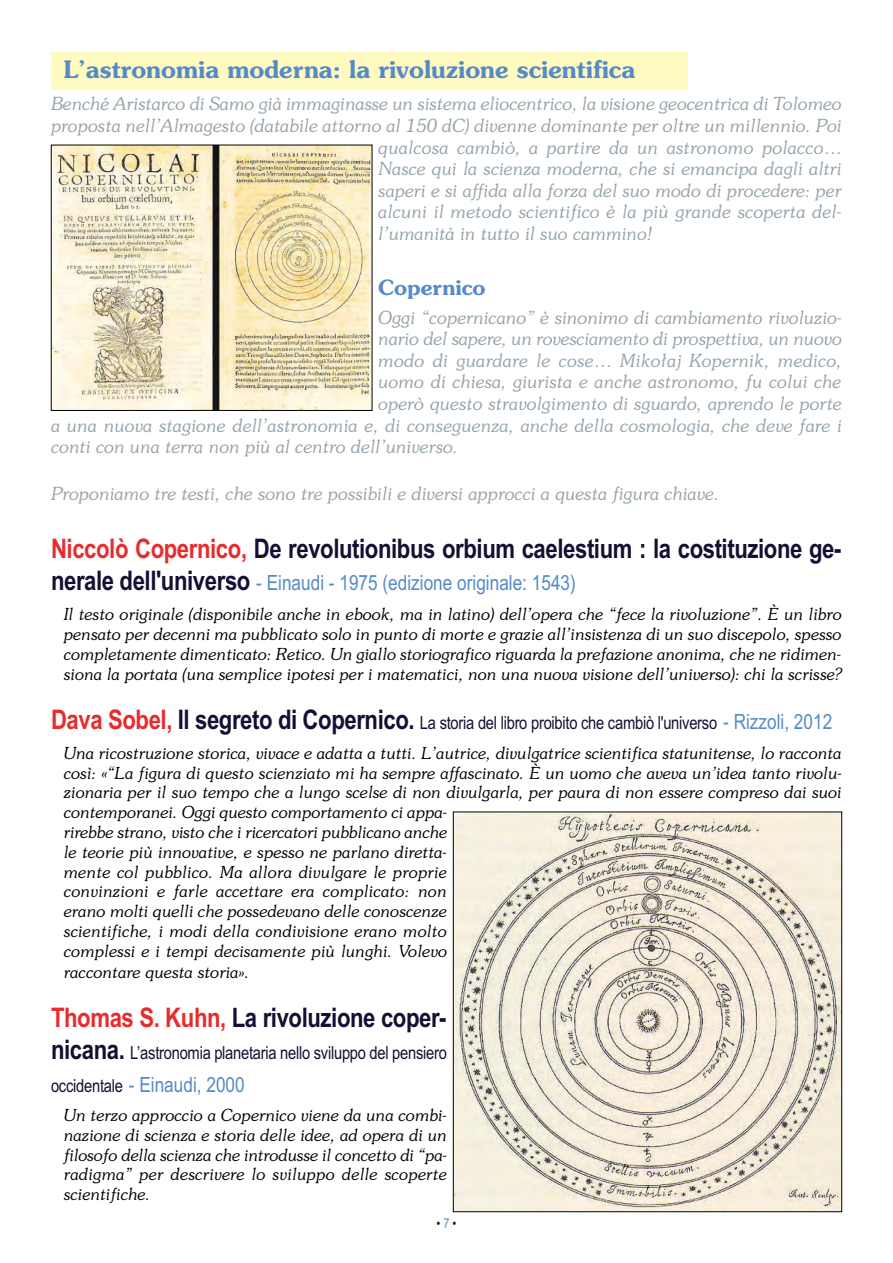
<style>
.page{position:relative;width:893px;height:1263px;background:#fff}
.page>*{position:absolute;margin:0;border:0;box-sizing:border-box;transform-origin:0 0}
.t1{font:700 27px "Arial Narrow";letter-spacing:-.015em;color:#150f33}
.t2{font:600 24px "Souvenir";color:#558ac8}
.t3{font:21px "Arial Narrow";color:#558ac8}
.t4{font:600 21px "Souvenir";color:#558ac8}
.t5{font:italic 300 18px "Souvenir";letter-spacing:-.01em;color:#95a3ab}
.t6{font:18px "Arial Narrow";letter-spacing:-.015em;color:#150f33}
.t7{font:italic 300 16.5px/20px "Souvenir";letter-spacing:-.01em;color:#000;text-align:justify}
.t8{font:13.5px "Arial Narrow";color:#150f33}
.s1{color:#e82c2e}
.s2{font-weight:700;font-size:27px;color:#150f33}
.s3{font-weight:700;font-size:27px;color:#e82c2e}
.s4{font-weight:700;font-size:27px}
.s5{font-size:21px;color:#558ac8}
.s6{font-size:18px;color:#150f33}
.s7{color:#558ac8}
</style>
<div class="page">
<div style="left:51px;top:52px;width:637px;height:37px;background:#fffac0"></div>
<img style="left:53px;top:147px;width:317px;height:262px">
<img style="left:455px;top:814px;width:385px;height:396px">
<div style="left:453px;top:812px;width:389px;height:400px;border:1px solid #000"></div>
<h2 class="t2" style="left:64px;top:55px;width:573px">L’astronomia moderna: la rivoluzione scientifica</h2>
<p class="t5" style="left:51px;top:94px;width:792px">Benché Aristarco di Samo già immaginasse un sistema eliocentrico, la visione geocentrica di Tolomeo</p>
<p class="t5" style="left:51px;top:115px;width:792px">proposta nell’Almagesto (databile attorno al 150 dC) divenne dominante per oltre un millennio. Poi</p>
<p class="t5" style="left:378px;top:137px;width:465px">qualcosa cambiò, a partire da un astronomo polacco…</p>
<p class="t5" style="left:378px;top:158px;width:465px">Nasce qui la scienza moderna, che si emancipa dagli altri</p>
<p class="t5" style="left:378px;top:180px;width:465px">saperi e si affida alla forza del suo modo di procedere: per</p>
<p class="t5" style="left:378px;top:202px;width:465px">alcuni il metodo scientifico è la più grande scoperta del-</p>
<p class="t5" style="left:378px;top:223px;width:276px">l’umanità in tutto il suo cammino!</p>
<p class="t4" style="left:378px;top:275px;width:109px">Copernico</p>
<p class="t5" style="left:378px;top:307px;width:465px">Oggi “copernicano” è sinonimo di cambiamento rivoluzio-</p>
<p class="t5" style="left:378px;top:328px;width:465px">nario del sapere, un rovesciamento di prospettiva, un nuovo</p>
<p class="t5" style="left:378px;top:350px;width:465px">modo di guardare le cose… Mikołaj Kopernik, medico,</p>
<p class="t5" style="left:378px;top:372px;width:465px">uomo di chiesa, giurista e anche astronomo, fu colui che</p>
<p class="t5" style="left:378px;top:393px;width:465px">operò questo stravolgimento di sguardo, aprendo le porte</p>
<p class="t5" style="left:51px;top:415px;width:793px">a una nuova stagione dell’astronomia e, di conseguenza, anche della cosmologia, che deve fare i</p>
<p class="t5" style="left:51px;top:436px;width:409px">conti con una terra non più al centro dell’universo.</p>
<p class="t5" style="left:51px;top:483px;width:670px">Proponiamo tre testi, che sono tre possibili e diversi approcci a questa figura chiave.</p>
<h1 class="t1" style="left:51px;top:533px;width:792px"><span class="s1">Niccolò Copernico,</span> De revolutionibus orbium caelestium : la costituzione ge-</h1>
<p class="t3" style="left:51px;top:571px;width:526px"><span class="s2">nerale dell'universo</span> - Einaudi - 1975 (edizione originale: 1543)</p>
<p class="t7" style="left:64px;top:604px;width:780px">Il testo originale (disponibile anche in ebook, ma in latino) dell’opera che “fece la rivoluzione”. È un libro pensato per decenni ma pubblicato solo in punto di morte e grazie all’insistenza di un suo discepolo, spesso completamente dimenticato: Retico. Un giallo storiografico riguarda la prefazione anonima, che ne ridimen&shy;siona la portata (una semplice ipotesi per i matematici, non una nuova visione dell’universo): chi la scrisse?</p>
<p class="t6" style="left:51px;top:713px;width:783px"><span class="s3">Dava Sobel,</span> <span class="s4">Il segreto di Copernico.</span> La storia del libro proibito che cambiò l'universo <span class="s5">- Rizzoli, 2012</span></p>
<p class="t7" style="left:64px;top:743px;width:780px;text-align:left">Una ricostruzione storica, vivace e adatta a tutti. L’autrice, divulgatrice scientifica statunitense, lo racconta così: «“La figura di questo scienziato mi ha sempre affascinato. È un uomo che aveva un’idea tanto rivolu&shy;zionaria per il suo tempo che a lungo scelse di non divulgarla, per paura di non essere compreso dai suoi contemporanei. Oggi questo comportamento ci appa-<br>rirebbe strano, visto che i ricercatori pubblicano anche<br>le teorie più innovative, e spesso ne parlano diretta-<br>mente col pubblico. Ma allora divulgare le proprie<br>convinzioni e farle accettare era complicato: non<br>erano molti quelli che possedevano delle conoscenze<br>scientifiche, i modi della condivisione erano molto<br>complessi e i tempi decisamente più lunghi. Volevo<br>raccontare questa storia».</p>
<h1 class="t1" style="left:51px;top:1001px;width:397px"><span class="s1">Thomas S. Kuhn,</span> La rivoluzione coper-</h1>
<p class="t6" style="left:51px;top:1042px;width:397px"><span class="s4">nicana.</span> L’astronomia planetaria nello sviluppo del pensiero</p>
<p class="t3" style="left:51px;top:1072px;width:195px"><span class="s6">occidentale</span> - Einaudi, 2000</p>
<p class="t7" style="left:64px;top:1105px;width:385px">Un terzo approccio a Copernico viene da una combi&shy;nazione di scienza e storia delle idee, ad opera di un filosofo della scienza che introdusse il concetto di “pa&shy;radigma” per descrivere lo sviluppo delle scoperte scientifiche.</p>
<p class="t8" style="left:436px;top:1216px;width:22px">•<span class="s7">7</span>•</p>
</div>
